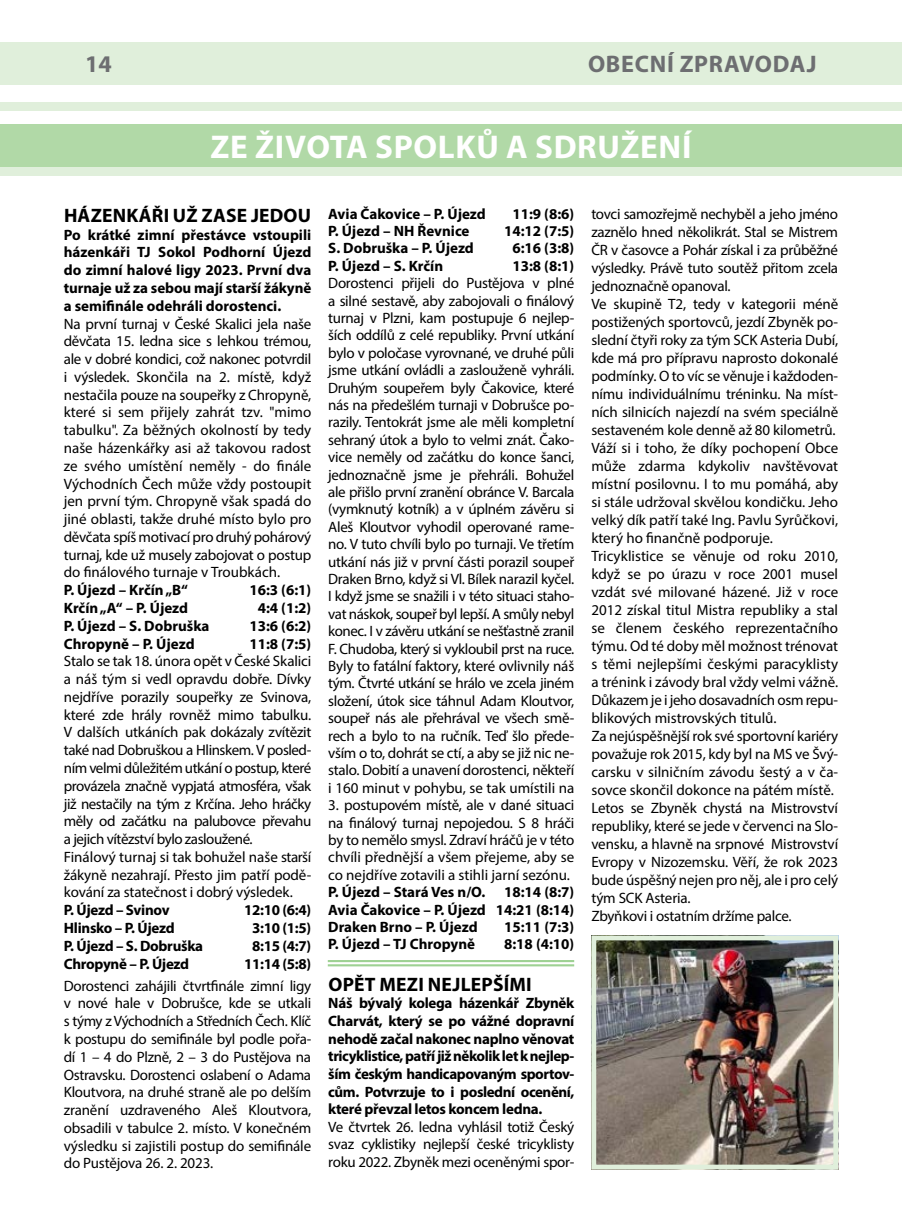
<style>
.page{position:relative;width:902px;height:1212px;background:#fff}
.page>*{position:absolute;margin:0;border:0;box-sizing:border-box;transform-origin:0 0}
.t1{font:700 33px "Myriad Pro";letter-spacing:.02em;color:#fff}
.t2{font:700 24px "Myriad Pro";letter-spacing:.03em;color:#6d6e71}
.t3{font:700 19.5px "Myriad Pro";letter-spacing:.01em;color:#000}
.t4{font:15px/18px "Myriad Pro";letter-spacing:-.01em;color:#000;text-align:justify}
.t5{font:700 15px/17.7px "Myriad Pro";letter-spacing:-.005em;color:#000;text-align:justify}
</style>
<div class="page">
<div style="left:0;top:43px;width:901px;height:42px;background:#e0efdb"></div>
<div style="left:0;top:124px;width:901px;height:43px;background:#b1d9a7"></div>
<div style="left:0;top:102px;width:901px;height:9px;background:#e0efdb"></div>
<div style="left:0;top:167px;width:901px;height:8px;background:#e0efdb"></div>
<img style="left:597px;top:941px;width:235px;height:222px">
<div style="left:591px;top:935px;width:247px;height:234px;border:5px solid #e0efdb"></div>
<hr style="left:328px;top:960px;width:246px;height:2px;background:#9ed193">
<hr style="left:328px;top:964px;width:246px;height:2px;background:#9ed193">
<h2 class="t2" style="left:85px;top:48px;width:28px">14</h2>
<h2 class="t2" style="left:588px;top:48px;width:153px">obecní zpravo</h2>
<h2 class="t2" style="left:772px;top:48px;width:31px">daj</h2>
<h1 class="t1" style="left:210px;top:125px;width:65px">ze života</h1>
<h1 class="t1" style="left:375px;top:125px;width:21px">spo</h1>
<h1 class="t1" style="left:438px;top:125px;width:180px">lků a sdruže</h1>
<h1 class="t1" style="left:658px;top:125px;width:34px">ní</h1>
<h3 class="t3" style="left:64px;top:203px;width:162px">Házenkáři už zase</h3>
<h3 class="t3" style="left:251px;top:203px;width:47px">jedou</h3>
<p class="t5" style="left:64px;top:225px;width:249px">Po krátké zimní přestávce vstoupili házenkáři TJ Sokol Podhorní Újezd do zimní halové ligy 2023. První dva turnaje už za sebou mají starší žákyně a semifinále odehráli dorostenci.</p>
<p class="t4" style="left:64px;top:314px;width:249px">Na první turnaj v České Skalici jela naše děvčata 15. ledna sice s lehkou trémou, ale v dobré kondici, což nakonec potvrdil i výsledek. Skončila na 2. místě, když nestačila pouze na soupeřky z Chropyně, které si sem přijely zahrát tzv. "mimo tabulku". Za běžných okolností by tedy naše házenkářky asi až takovou radost ze svého umístění neměly - do finále Východních Čech může vždy postoupit jen první tým. Chropyně však spadá do jiné oblasti, takže druhé místo bylo pro děvčata spíš motivací pro druhý pohárový turnaj, kde už musely zabojovat o postup do finálového turnaje v Troubkách.</p>
<p class="t5" style="left:64px;top:581px;width:126px">P. Újezd – Krčín „B“</p>
<p class="t5" style="left:249px;top:581px;width:63px">16:3 (6:1)</p>
<p class="t5" style="left:64px;top:599px;width:126px">Krčín „A“ – P. Újezd</p>
<p class="t5" style="left:258px;top:599px;width:55px">4:4 (1:2)</p>
<p class="t5" style="left:64px;top:616px;width:147px">P. Újezd – S. Dobruška</p>
<p class="t5" style="left:249px;top:616px;width:63px">13:6 (6:2)</p>
<p class="t5" style="left:64px;top:634px;width:132px">Chropyně – P. Újezd</p>
<p class="t5" style="left:249px;top:634px;width:63px">11:8 (7:5)</p>
<p class="t4" style="left:64px;top:652px;width:249px;text-align:left">Stalo se tak 18. února opět v České Skalici a náš tým si vedl opravdu dobře. Dívky nejdříve porazily soupeřky ze Svinova, které zde hrály rovněž mimo tabulku.<br>V dalších utkáních pak dokázaly zvítězit také nad Dobruškou a Hlinskem. V posled&shy;ním velmi důležitém utkání o postup, které provázela značně vypjatá atmosféra, však již nestačily na tým z Krčína. Jeho hráčky měly od začátku na palubovce převahu a jejich vítězství bylo zasloužené.<br>Finálový turnaj si tak bohužel naše starší žákyně nezahrají. Přesto jim patří podě&shy;kování za statečnost i dobrý výsledek.</p>
<p class="t5" style="left:64px;top:901px;width:107px">P. Újezd – Svinov</p>
<p class="t5" style="left:244px;top:901px;width:69px">12:10 (6:4)</p>
<p class="t5" style="left:64px;top:919px;width:112px">Hlinsko – P. Újezd</p>
<p class="t5" style="left:252px;top:919px;width:61px">3:10 (1:5)</p>
<p class="t5" style="left:64px;top:936px;width:141px">P. Újezd – S. Dobruška</p>
<p class="t5" style="left:252px;top:936px;width:61px">8:15 (4:7)</p>
<p class="t5" style="left:64px;top:954px;width:127px">Chropyně – P. Újezd</p>
<p class="t5" style="left:244px;top:954px;width:69px">11:14 (5:8)</p>
<p class="t4" style="left:64px;top:976px;width:249px">Dorostenci zahájili čtvrtfinále zimní ligy v nové hale v Dobrušce, kde se utkali s týmy z Východních a Středních Čech. Klíč k postupu do semifinále byl podle pořa&shy;dí 1 – 4 do Plzně, 2 – 3 do Pustějova na Ostravsku. Dorostenci oslabení o Adama Kloutvora, na druhé straně ale po delším zranění uzdraveného Aleš Kloutvora, obsadili v tabulce 2. místo. V konečném výsledku si zajistili postup do semifinále do Pustějova 26. 2. 2023.</p>
<p class="t5" style="left:328px;top:204px;width:159px">Avia Čakovice – P. Újezd</p>
<p class="t5" style="left:512px;top:204px;width:63px">11:9 (8:6)</p>
<p class="t5" style="left:328px;top:222px;width:143px">P. Újezd – NH Řevnice</p>
<p class="t5" style="left:504px;top:222px;width:72px">14:12 (7:5)</p>
<p class="t5" style="left:328px;top:239px;width:147px">S. Dobruška – P. Újezd</p>
<p class="t5" style="left:512px;top:239px;width:63px">6:16 (3:8)</p>
<p class="t5" style="left:328px;top:256px;width:116px">P. Újezd – S. Krčín</p>
<p class="t5" style="left:512px;top:256px;width:63px">13:8 (8:1)</p>
<p class="t4" style="left:328px;top:274px;width:247px;line-height:17.4px">Dorostenci přijeli do Pustějova v plné a silné sestavě, aby zabojovali o finálový turnaj v Plzni, kam postupuje 6 nejlep&shy;ších oddílů z celé republiky. První utkání bylo v poločase vyrovnané, ve druhé půli jsme utkání ovládli a zaslouženě vyhráli.<br>Druhým soupeřem byly Čakovice, které nás na předešlém turnaji v Dobrušce po&shy;razily. Tentokrát jsme ale měli kompletní sehraný útok a bylo to velmi znát. Čako&shy;vice neměly od začátku do konce šanci, jednoznačně jsme je přehráli. Bohužel ale přišlo první zranění obránce V. Barcala (vymknutý kotník) a v úplném závěru si Aleš Kloutvor vyhodil operované rame&shy;no. V tuto chvíli bylo po turnaji. Ve třetím utkání nás již v první části porazil soupeř Draken Brno, když si Vl. Bílek narazil kyčel.<br>I když jsme se snažili i v této situaci staho&shy;vat náskok, soupeř byl lepší. A smůly nebyl konec. I v závěru utkání se nešťastně zranil F. Chudoba, který si vykloubil prst na ruce.<br>Byly to fatální faktory, které ovlivnily náš tým. Čtvrté utkání se hrálo ve zcela jiném složení, útok sice táhnul Adam Kloutvor, soupeř nás ale přehrával ve všech smě&shy;rech a bylo to na ručník. Teď šlo přede&shy;vším o to, dohrát se ctí, a aby se již nic ne&shy;stalo. Dobití a unavení dorostenci, někteří i 160 minut v pohybu, se tak umístili na</p>
<p class="t4" style="left:328px;top:796px;width:247px;line-height:17.4px">3. postupovém místě, ale v dané situaci na finálový turnaj nepojedou. S 8 hráči by to nemělo smysl. Zdraví hráčů je v této chvíli přednější a všem přejeme, aby se co nejdříve zotavili a stihli jarní sezónu.</p>
<p class="t5" style="left:328px;top:883px;width:247px">P. Újezd – Stará Ves n/O. 18:14 (8:7)<br>Avia Čakovice – P. Újezd 14:21 (8:14)<br>Draken Brno – P. Újezd</p>
<p class="t5" style="left:504px;top:918px;width:72px">15:11 (7:3)</p>
<p class="t5" style="left:328px;top:935px;width:148px">P. Újezd – TJ Chropyně</p>
<p class="t5" style="left:504px;top:935px;width:72px">8:18 (4:10)</p>
<h3 class="t3" style="left:328px;top:971px;width:26px">Opět</h3>
<h3 class="t3" style="left:379px;top:971px;width:141px">mezi nej lepšími</h3>
<p class="t5" style="left:328px;top:994px;width:248px">Náš bývalý kolega házenkář Zbyněk Charvát, který se po vážné dopravní nehodě začal nakonec naplno věnovat tricyklistice, patří již několik let k nejlep&shy;ším českým handicapovaným sportov&shy;cům. Potvrzuje to i poslední ocenění, které převzal letos koncem ledna.</p>
<p class="t4" style="left:328px;top:1118px;width:247px">Ve čtvrtek 26. ledna vyhlásil totiž Český svaz cyklistiky nejlepší české tricyklisty roku 2022. Zbyněk mezi oceněnými spor-</p>
<p class="t4" style="left:591px;top:204px;width:248px;text-align:left">tovci samozřejmě nechyběl a jeho jméno zaznělo hned několikrát. Stal se Mistrem ČR v časovce a Pohár získal i za průběžné výsledky. Právě tuto soutěž přitom zcela jednoznačně opanoval.<br>Ve skupině T2, tedy v kategorii méně postižených sportovců, jezdí Zbyněk po&shy;slední čtyři roky za tým SCK Asteria Dubí, kde má pro přípravu naprosto dokonalé podmínky. O to víc se věnuje i každoden&shy;nímu individuálnímu tréninku. Na míst&shy;ních silnicích najezdí na svém speciálně sestaveném kole denně až 80 kilometrů.<br>Váží si i toho, že díky pochopení Obce může zdarma kdykoliv navštěvovat místní posilovnu. I to mu pomáhá, aby si stále udržoval skvělou kondičku. Jeho velký dík patří také Ing. Pavlu Syrůčkovi, který ho finančně podporuje.<br>Tricyklistice se věnuje od roku 2010, když se po úrazu v roce 2001 musel vzdát své milované házené. Již v roce 2012 získal titul Mistra republiky a stal se členem českého reprezentačního týmu. Od té doby měl možnost trénovat s těmi nejlepšími českými paracyklisty a trénink i závody bral vždy velmi vážně.<br>Důkazem je i jeho dosavadních osm repu&shy;blikových mistrovských titulů.<br>Za nejúspěšnější rok své sportovní kariéry považuje rok 2015, kdy byl na MS ve Švý&shy;carsku v silničním závodu šestý a v ča&shy;sovce skončil dokonce na pátém místě.<br>Letos se Zbyněk chystá na Mistrovství republiky, které se jede v červenci na Slo&shy;vensku, a hlavně na srpnové Mistrovství Evropy v Nizozemsku. Věří, že rok 2023 bude úspěšný nejen pro něj, ale i pro celý tým SCK Asteria.<br>Zbyňkovi i ostatním držíme palce.</p>
</div>
